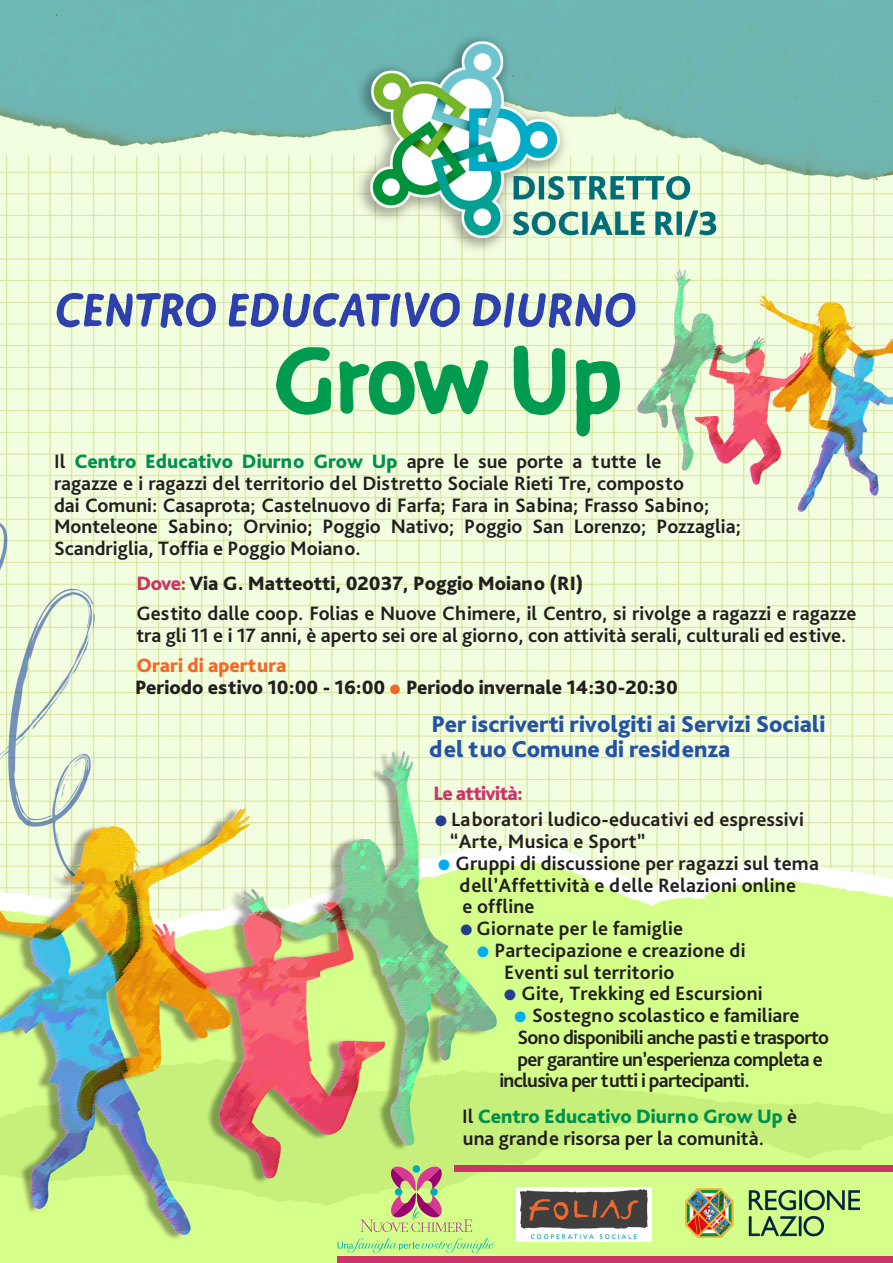
<style>
.page{position:relative;width:893px;height:1263px;background:#fff}
.page>*{position:absolute;margin:0;border:0;box-sizing:border-box;transform-origin:0 0}
.t1{font:700 108px "Duper";letter-spacing:-.01em;color:#009b4e}
.t2{font:italic 700 54px "Duper";letter-spacing:.01em;color:#2d40ad}
.t3{font:800 24px "Bliss Pro";color:#2652a4}
.t4{font:700 20.25px/21.8px "Bliss Pro";color:#231f20}
.t5{font:700 20.25px "Bliss Pro";letter-spacing:-.035em;color:#231f20}
.t6{font:800 20.25px "Bliss Pro";color:#231f20}
.t7{font:800 20.25px "Bliss Pro";color:#00914d}
.t8{font:800 20.25px "Bliss Pro";color:#f2682a}
.t9{font:800 20.25px "Bliss Pro";letter-spacing:-.03em;color:#c36}
.s1{font-weight:800;color:#00914d}
.s2{color:#c36}
.s3{color:#f2682a}
.s4{color:#253f8e}
.s5{color:#00aeef}
.s6{font-weight:700;color:#231f20}
</style>
<div class="page">
<img style="left:0;top:0;width:893px;height:1263px">
<div style="left:454px;top:1165px;width:439px;height:6px;background:#c36"></div>
<svg style="left:360px;top:1165px;width:112px;height:67px;background:#c6c786"></svg>
<svg style="left:338px;top:1238px;width:157px;height:15px;background:#b9f491"></svg>
<img style="left:517px;top:1187px;width:134px;height:54px">
<div style="left:338px;top:1256px;width:555px;height:7px;background:#c36"></div>
<img style="left:685px;top:1189px;width:175px;height:48px">
<p class="t2" style="left:54px;top:279px;width:583px">CENTRO EDUCATIVO DIURNO</p>
<p class="t1" style="left:274px;top:318px;width:350px">Grow Up</p>
<p class="t4" style="left:54px;top:450px;width:688px">Il <span class="s1">Centro Educativo Diurno Grow Up</span> apre le sue porte a tutte le<br>ragazze e i ragazzi del territorio del Distretto Sociale Rieti Tre, composto<br>dai Comuni: Casaprota; Castelnuovo di Farfa; Fara in Sabina; Frasso Sabino; Monteleone Sabino; Orvinio; Poggio Nativo; Poggio San Lorenzo; Pozzaglia; Scandriglia, Toffia e Poggio Moiano.</p>
<p class="t6" style="left:136px;top:570px;width:448px"><span class="s2">Dove:</span> Via G. Matteotti, 02037, Poggio Moiano (RI)</p>
<p class="t4" style="left:136px;top:602px;width:722px">Gestito dalle coop. Folias e Nuove Chimere, il Centro, si rivolge a ragazzi e ragazze tra gli 11 e i 17 anni, è aperto sei ore al giorno, con attività serali, culturali ed estive.</p>
<p class="t8" style="left:136px;top:653px;width:151px">Orari di apertura</p>
<p class="t6" style="left:135px;top:674px;width:544px">Periodo estivo 10:00 - 16:00 <span class="s3">●</span> Periodo invernale 14:30-20:30</p>
<p class="t3" style="left:432px;top:709px;width:395px">Per iscriverti rivolgiti ai Servizi Sociali</p>
<p class="t3" style="left:429px;top:734px;width:303px">del tuo Comune di residenza</p>
<p class="t9" style="left:434px;top:781px;width:91px">Le attività:</p>
<p class="t4" style="left:435px;top:808px;width:370px"><span class="s4">●</span> Laboratori ludico-educativi ed espressivi</p>
<p class="t4" style="left:450px;top:830px;width:197px">“Arte, Musica e Sport”</p>
<p class="t4" style="left:438px;top:852px;width:382px"><span class="s5">●</span> Gruppi di discussione per ragazzi sul tema</p>
<p class="t4" style="left:459px;top:873px;width:338px">dell’Affettività e delle Relazioni online</p>
<p class="t4" style="left:462px;top:895px;width:74px">e offline</p>
<p class="t4" style="left:460px;top:917px;width:224px"><span class="s4">●</span> Giornate per le famiglie</p>
<p class="t4" style="left:477px;top:939px;width:270px"><span class="s5">●</span> Partecipazione e creazione di</p>
<p class="t4" style="left:504px;top:960px;width:172px">Eventi sul territorio</p>
<p class="t4" style="left:504px;top:982px;width:260px"><span class="s4">●</span> Gite, Trekking ed Escursioni</p>
<p class="t4" style="left:514px;top:1004px;width:286px"><span class="s5">●</span> Sostegno scolastico e familiare</p>
<p class="t5" style="left:518px;top:1025px;width:313px">Sono disponibili anche pasti e trasporto</p>
<p class="t5" style="left:518px;top:1046px;width:307px">per garantire un’esperienza completa e</p>
<p class="t5" style="left:500px;top:1068px;width:252px">inclusiva per tutti i partecipanti.</p>
<p class="t7" style="left:462px;top:1104px;width:336px"><span class="s6">Il</span> Centro Educativo Diurno Grow Up <span class="s6">è</span></p>
<p class="t4" style="left:463px;top:1127px;width:303px">una grande risorsa per la comunità.</p>
</div>
